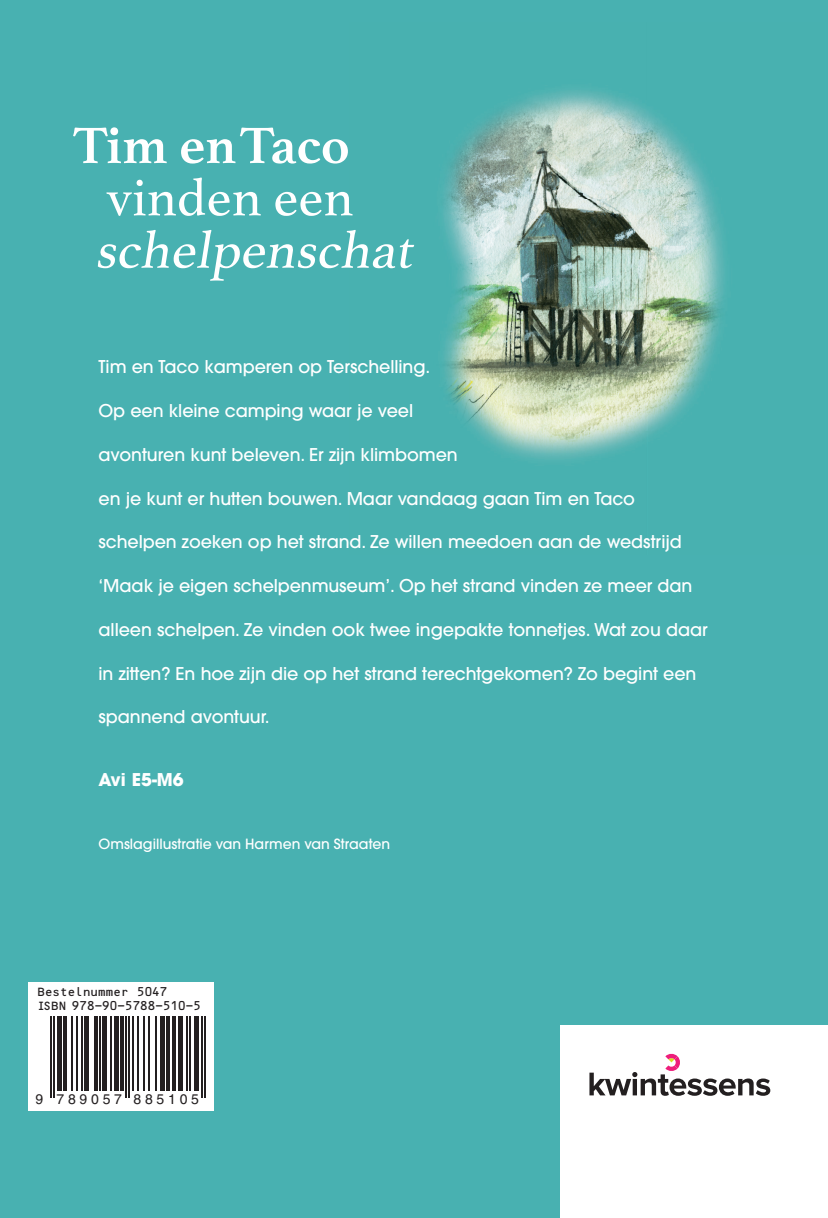
<style>
.page{position:relative;width:828px;height:1218px;background:#48b1b1}
.page>*{position:absolute;margin:0;border:0;box-sizing:border-box;transform-origin:0 0}
.t1{font:italic 53.9px "Athelas";color:#fff}
.t2{font:700 53.9px "Athelas";letter-spacing:-.005em;color:#fff}
.t3{font:53.9px "Athelas";color:#fff}
.t4{font:500 17.5px "Avant Garde";letter-spacing:-.005em;color:#fff}
.t5{font:700 17.5px "Avant Garde";color:#fff}
.t6{font:500 14px "Avant Garde";color:#fff}
.t7{font:14px "Helvetica";letter-spacing:.27em;color:#231f20}
.t8{font:12.25px/14.2px "OCRB";letter-spacing:-.1em;color:#231f20}
</style>
<div class="page">
<img style="left:443px;top:89px;width:282px;height:371px">
<div style="left:560px;top:1025px;width:268px;height:193px;background:#fff"></div>
<svg style="left:589px;top:1054px;width:181px;height:42px"></svg>
<div style="left:28px;top:982px;width:186px;height:128px;background:#fff"></div>
<hr style="left:50px;top:1016px;width:2px;height:81px;background:#231f20">
<hr style="left:53px;top:1016px;width:2px;height:81px;background:#231f20">
<hr style="left:57px;top:1016px;width:4px;height:74px;background:#231f20">
<hr style="left:63px;top:1016px;width:3px;height:74px;background:#231f20">
<hr style="left:71px;top:1016px;width:2px;height:74px;background:#231f20">
<hr style="left:76px;top:1016px;width:2px;height:74px;background:#231f20">
<hr style="left:81px;top:1016px;width:2px;height:74px;background:#231f20">
<div style="left:84px;top:1016px;width:5px;height:74px;background:#231f20"></div>
<hr style="left:94px;top:1016px;width:3px;height:74px;background:#231f20">
<hr style="left:99px;top:1016px;width:2px;height:74px;background:#231f20">
<div style="left:102px;top:1016px;width:5px;height:74px;background:#231f20"></div>
<hr style="left:111px;top:1016px;width:1px;height:74px;background:#231f20">
<div style="left:114px;top:1016px;width:5px;height:74px;background:#231f20"></div>
<hr style="left:120px;top:1016px;width:4px;height:74px;background:#231f20">
<hr style="left:125px;top:1016px;width:2px;height:81px;background:#231f20">
<hr style="left:129px;top:1016px;width:1px;height:81px;background:#231f20">
<hr style="left:132px;top:1016px;width:1px;height:74px;background:#231f20">
<hr style="left:137px;top:1016px;width:1px;height:74px;background:#231f20">
<hr style="left:143px;top:1016px;width:2px;height:74px;background:#231f20">
<hr style="left:148px;top:1016px;width:2px;height:74px;background:#231f20">
<hr style="left:155px;top:1016px;width:1px;height:74px;background:#231f20">
<div style="left:160px;top:1016px;width:5px;height:74px;background:#231f20"></div>
<hr style="left:166px;top:1016px;width:4px;height:74px;background:#231f20">
<hr style="left:173px;top:1016px;width:3px;height:74px;background:#231f20">
<div style="left:178px;top:1016px;width:5px;height:74px;background:#231f20"></div>
<hr style="left:186px;top:1016px;width:2px;height:74px;background:#231f20">
<hr style="left:189px;top:1016px;width:2px;height:74px;background:#231f20">
<div style="left:194px;top:1016px;width:5px;height:74px;background:#231f20"></div>
<hr style="left:201px;top:1016px;width:1px;height:81px;background:#231f20">
<hr style="left:204px;top:1016px;width:2px;height:81px;background:#231f20">
<h1 class="t2" style="left:72px;top:101px;width:279px">Tim en Taco</h1>
<h1 class="t3" style="left:106px;top:155px;width:249px">vinden een</h1>
<h1 class="t1" style="left:95px;top:207px;width:331px">schelpenschat</h1>
<p class="t4" style="left:99px;top:356px;width:333px">Tim en Taco kamperen op Terschelling.</p>
<p class="t4" style="left:99px;top:400px;width:316px">Op een kleine camping waar je veel</p>
<p class="t4" style="left:99px;top:444px;width:361px">avonturen kunt beleven. Er zijn klimbomen</p>
<p class="t4" style="left:99px;top:487px;width:538px">en je kunt er hutten bouwen. Maar vandaag gaan Tim en Taco</p>
<p class="t4" style="left:99px;top:531px;width:585px">schelpen zoeken op het strand. Ze willen meedoen aan de wedstrijd</p>
<p class="t4" style="left:99px;top:575px;width:595px">‘Maak je eigen schelpenmuseum’. Op het strand vinden ze meer dan</p>
<p class="t4" style="left:99px;top:619px;width:610px">alleen schelpen. Ze vinden ook twee ingepakte tonnetjes. Wat zou daar</p>
<p class="t4" style="left:99px;top:662px;width:599px">in zitten? En hoe zijn die op het strand terechtgekomen? Zo begint een</p>
<p class="t4" style="left:99px;top:706px;width:173px">spannend avontuur.</p>
<p class="t5" style="left:99px;top:768px;width:87px">Avi E5-M6</p>
<p class="t6" style="left:99px;top:836px;width:293px">Omslagillustratie van Harmen van Straaten</p>
<p class="t8" style="left:37px;top:985px;width:166px">Bestelnummer 5047<br>ISBN 978-90-5788-510-5</p>
<p class="t7" style="left:35px;top:1090px;width:165px">9 789057 885105</p>
</div>
